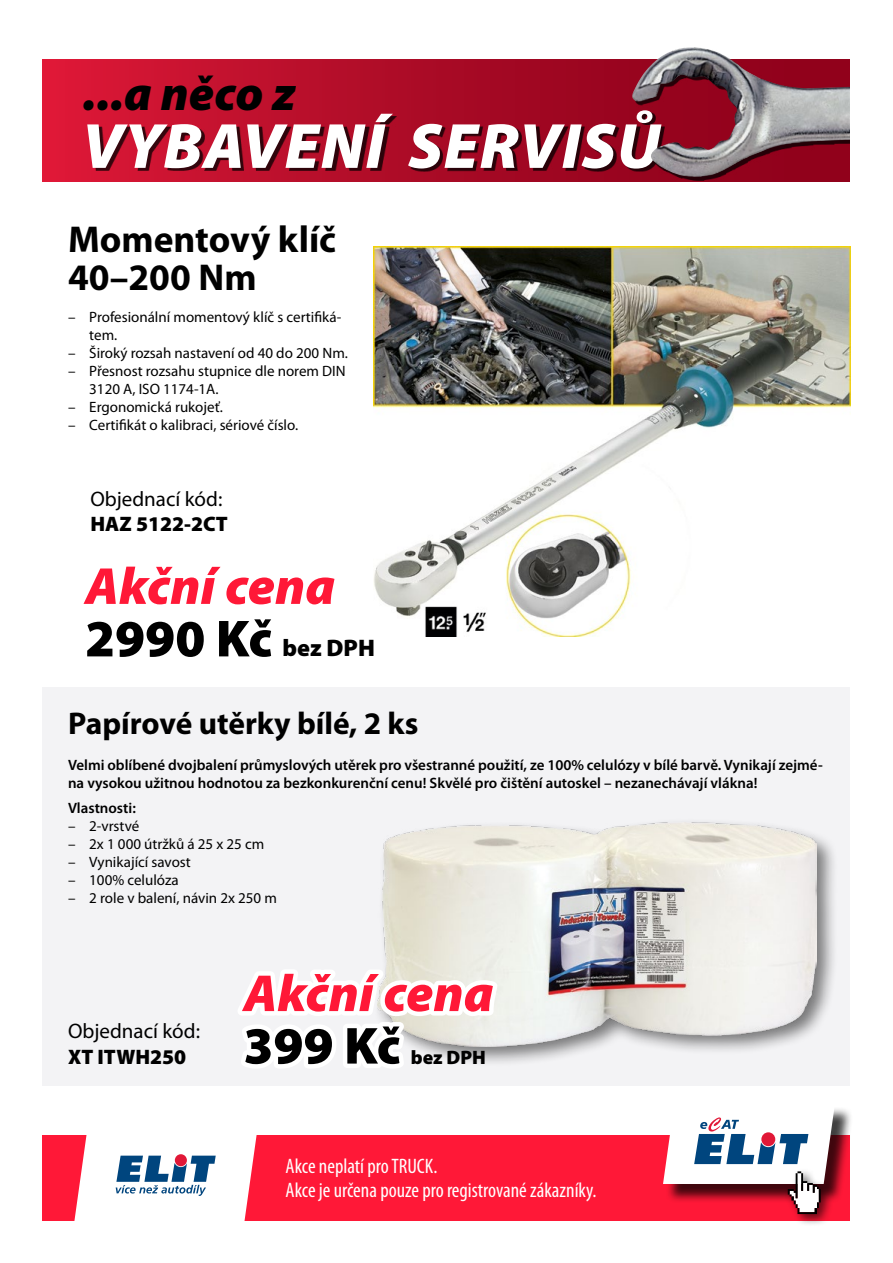
<style>
.page{position:relative;width:893px;height:1263px;background:#fff}
.page>*{position:absolute;margin:0;border:0;box-sizing:border-box;transform-origin:0 0}
.t1{font:italic 900 64.5px "Myriad Pro";letter-spacing:.02em;color:#fff}
.t2{font:italic 900 52.5px/52.5px "Myriad Pro";color:#ff1837}
.t3{font:900 52.5px "Myriad Pro";color:#000}
.t4{font:italic 900 48.75px "Myriad Pro";color:#000}
.t5{font:700 37.5px/37.5px "Myriad Pro";color:#000}
.t6{font:700 31.5px "Myriad Pro";color:#000}
.t7{font:condensed 21px/24px "Myriad Pro";color:#fff}
.t8{font:21px "Myriad Pro";color:#000}
.t9{font:900 21px "Myriad Pro";color:#000}
.t10{font:900 19.5px "Myriad Pro";color:#000}
.t11{font:15px/18px "Myriad Pro";color:#000}
.t12{font:600 15px/18px "Myriad Pro";color:#000}
.s1{font-style:normal;color:#000}
.s2{font-style:normal;font-size:24px;color:#000}
</style>
<div class="page">
<div style="left:43px;top:687px;width:807px;height:398px;background:#f3f3f5"></div>
<div style="left:373px;top:818px;width:465px;height:250px;background:#000;opacity:.5"></div>
<img style="left:377px;top:822px;width:439px;height:224px">
<div style="left:43px;top:1135px;width:807px;height:85px;background:#ff1837"></div>
<div style="left:666px;top:1106px;width:187px;height:97px;background:#000;opacity:.75"></div>
<svg style="left:74px;top:1135px;width:183px;height:86px;background:#e1d7e0"></svg>
<div style="left:784px;top:1168px;width:50px;height:59px;background:#000;opacity:.6"></div>
<svg style="left:663px;top:1106px;width:172px;height:108px"></svg>
<svg style="left:43px;top:60px;width:588px;height:121px;background:#ba0e2b"></svg>
<div style="left:91px;top:117px;width:306px;height:54px;background:#000;opacity:.75"></div>
<div style="left:411px;top:113px;width:254px;height:59px;background:#000;opacity:.75"></div>
<img style="left:631px;top:47px;width:219px;height:135px">
<svg style="left:238px;top:962px;width:265px;height:106px"></svg>
<img style="left:374px;top:247px;width:476px;height:389px">
<h3 class="t4" style="left:83px;top:67px;width:214px">...a něco z</h3>
<h1 class="t1" style="left:82px;top:110px;width:579px">VYBAVENÍ SERVISŮ</h1>
<h3 class="t5" style="left:68px;top:220px;width:270px">Momentový klíč<br>40–200 Nm</h3>
<p class="t11" style="left:89px;top:307px;width:254px;text-indent:-21px">– Profesionální momentový klíč s certifiká&shy;tem.</p>
<p class="t11" style="left:68px;top:343px;width:281px">– Široký rozsah nastavení od 40 do 200 Nm.</p>
<p class="t11" style="left:89px;top:361px;width:258px;text-indent:-21px">– Přesnost rozsahu stupnice dle norem DIN<br>3120 A, ISO 1174-1A.</p>
<p class="t11" style="left:68px;top:397px;width:156px">– Ergonomická rukojeť.</p>
<p class="t11" style="left:68px;top:415px;width:232px">– Certifikát o kalibraci, sériové číslo.</p>
<h3 class="t8" style="left:90px;top:486px;width:134px">Objednací kód:</h3>
<h3 class="t9" style="left:90px;top:512px;width:139px">HAZ 5122-2CT</h3>
<h2 class="t2" style="left:85px;top:561px;width:291px">Akční cena<br><span class="s1">2990 Kč</span> <span class="s2">bez DPH</span></h2>
<h3 class="t6" style="left:68px;top:703px;width:352px">Papírové utěrky bílé, 2 ks</h3>
<p class="t12" style="left:68px;top:755px;width:756px">Velmi oblíbené dvojbalení průmyslových utěrek pro všestranné použití, ze 100% celulózy v bílé barvě. Vynikají zejmé&shy;na vysokou užitnou hodnotou za bezkonkurenční cenu! Skvělé pro čištění autoskel – nezanechávají vlákna!</p>
<p class="t12" style="left:68px;top:799px;width:69px">Vlastnosti:</p>
<p class="t11" style="left:68px;top:817px;width:73px">– 2-vrstvé</p>
<p class="t11" style="left:68px;top:835px;width:198px">– 2x 1 000 útržků á 25 x 25 cm</p>
<p class="t11" style="left:68px;top:853px;width:124px">– Vynikající savost</p>
<p class="t11" style="left:68px;top:871px;width:112px">– 100% celulóza</p>
<p class="t11" style="left:68px;top:889px;width:210px">– 2 role v balení, návin 2x 250 m</p>
<h3 class="t8" style="left:68px;top:1018px;width:134px">Objednací kód:</h3>
<h3 class="t9" style="left:68px;top:1044px;width:120px">XT ITWH250</h3>
<h2 class="t2" style="left:243px;top:968px;width:252px">Akční cena</h2>
<h2 class="t3" style="left:243px;top:1016px;width:158px">399 Kč</h2>
<h3 class="t10" style="left:411px;top:1046px;width:77px">bez DPH</h3>
<h3 class="t7" style="left:286px;top:1153px;width:312px">Akce neplatí pro TRUCK.<br>Akce je určena pouze pro registrované zákazníky.</h3>
</div>
